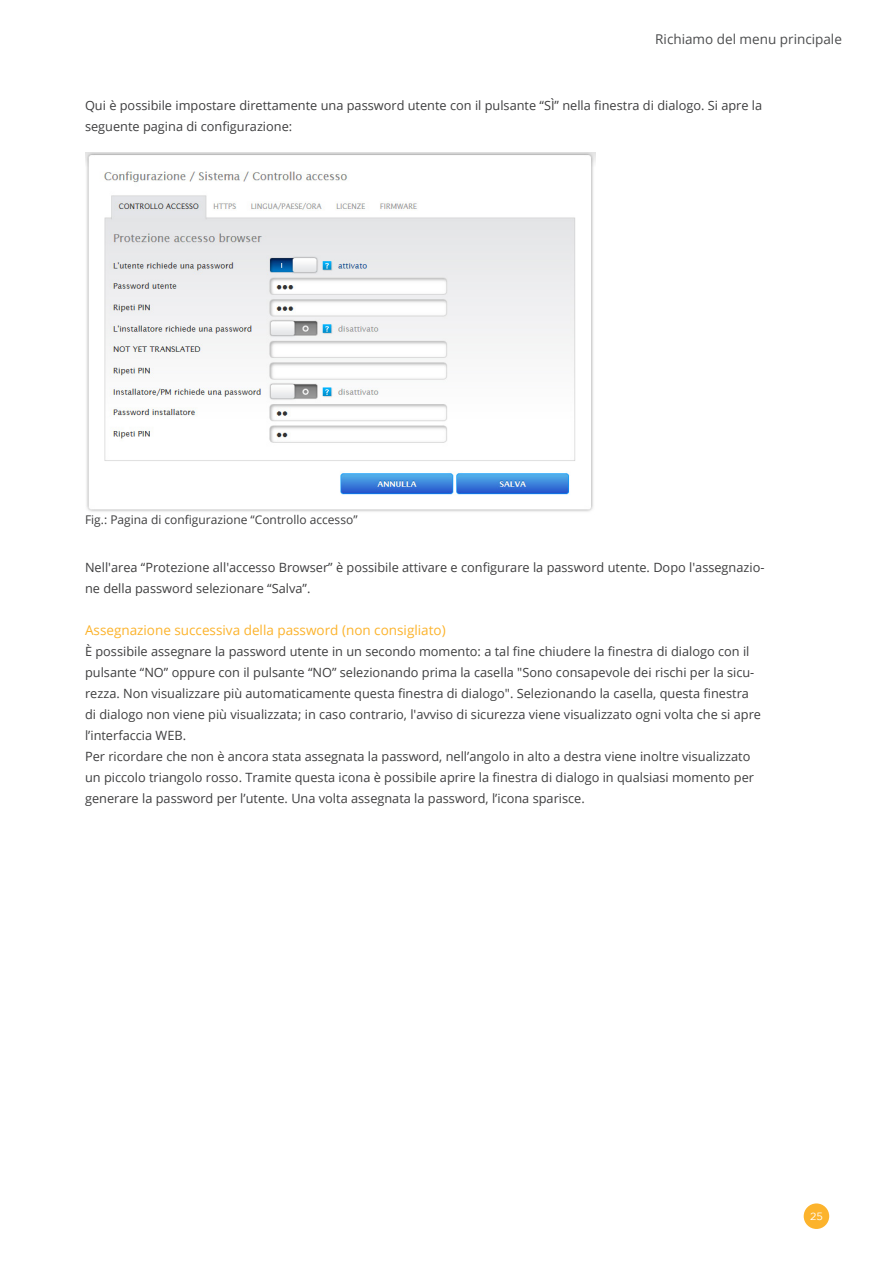
<style>
.page{position:relative;width:893px;height:1263px;background:#fff}
.page>*{position:absolute;margin:0;border:0;box-sizing:border-box;transform-origin:0 0}
.Fließtext{font:13.5px "Open Sans";color:#fcb32c}
.t1{font:13.5px "Open Sans";color:#4b4c4d}
.Fließtext-2{font:12.75px/21px "Open Sans";color:#3e3e3f}
.Bildunterschrift{font:12px "Open Sans";color:#3e3e3f}
.t2{font:10.5px "Gotham";color:#fff}
</style>
<div class="page">
<div style="left:804px;top:1203px;width:25px;height:26px;background:#fcb32c;border-radius:50%"></div>
<img style="left:85px;top:152px;width:511px;height:360px">
<p class="t1" style="left:655px;top:30px;width:188px">Richiamo del menu principale</p>
<p class="Fließtext-2" style="left:85px;top:95px;width:679px">Qui è possibile impostare direttamente una password utente con il pulsante “SÌ” nella finestra di dialogo. Si apre la seguente pagina di configurazione:</p>
<p class="Bildunterschrift" style="left:85px;top:511px;width:274px">Fig.: Pagina di configurazione “Controllo accesso”</p>
<p class="Fließtext-2" style="left:85px;top:557px;width:681px">Nell'area “Protezione all'accesso Browser” è possibile attivare e configurare la password utente. Dopo l'assegnazio&shy;ne della password selezionare “Salva”.</p>
<p class="Fließtext" style="left:85px;top:621px;width:362px">Assegnazione successiva della password (non consigliato)</p>
<p class="Fließtext-2" style="left:85px;top:641px;width:677px">È possibile assegnare la password utente in un secondo momento: a tal fine chiudere la finestra di dialogo con il pulsante “NO” oppure con il pulsante “NO” selezionando prima la casella "Sono consapevole dei rischi per la sicu&shy;rezza. Non visualizzare più automaticamente questa finestra di dialogo". Selezionando la casella, questa finestra di dialogo non viene più visualizzata; in caso contrario, l'avviso di sicurezza viene visualizzato ogni volta che si apre l’interfaccia WEB.</p>
<p class="Fließtext-2" style="left:85px;top:746px;width:671px">Per ricordare che non è ancora stata assegnata la password, nell’angolo in alto a destra viene inoltre visualizzato un piccolo triangolo rosso. Tramite questa icona è possibile aprire la finestra di dialogo in qualsiasi momento per generare la password per l’utente. Una volta assegnata la password, l’icona sparisce.</p>
<p class="t2" style="left:810px;top:1210px;width:14px">25</p>
</div>
